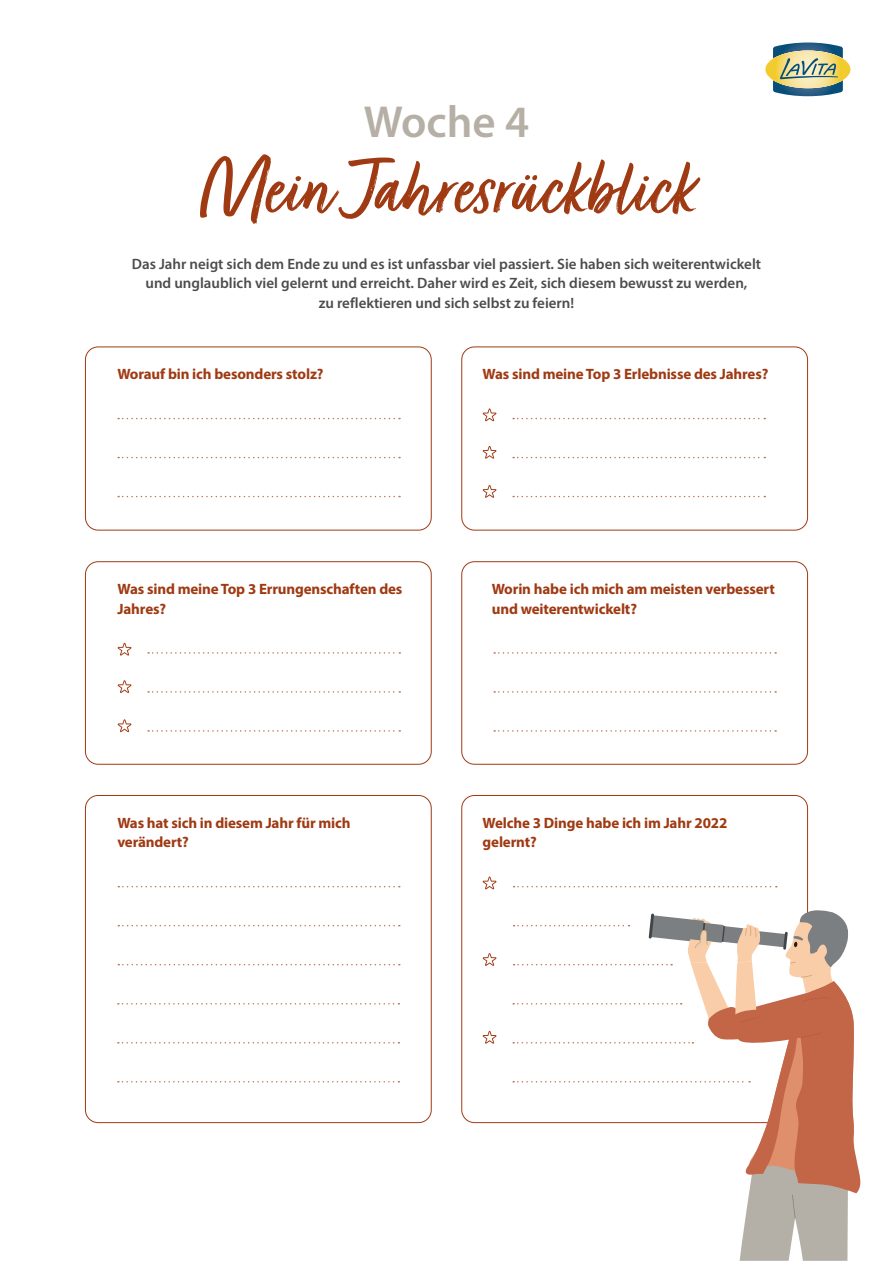
<style>
.page{position:relative;width:893px;height:1263px;background:#fff}
.page>*{position:absolute;margin:0;border:0;box-sizing:border-box;transform-origin:0 0}
.t1{font:88.5px "Turbinado Pro";color:#9f3a13}
.t2{font:600 45px "Myriad Pro";color:#b6afa6}
.t3{font:700 15px/19.5px "Myriad Pro";letter-spacing:-.01em;color:#9f3a13}
.t4{font:600 15px/19.5px "Myriad Pro";color:#4b4c4d;text-align:center}
</style>
<div class="page">
<img style="left:765px;top:59px;width:85px;height:21px">
<svg style="left:773px;top:43px;width:70px;height:53px;background:#98a68c"></svg>
<div style="left:461px;top:347px;width:347px;height:183px;border:1px solid #9f3a13;border-radius:13px"></div>
<svg style="left:483px;top:408px;width:14px;height:13px"></svg>
<svg style="left:483px;top:446px;width:14px;height:13px"></svg>
<svg style="left:483px;top:485px;width:14px;height:13px"></svg>
<svg style="left:513px;top:418px;width:252px;height:1px"></svg>
<svg style="left:513px;top:457px;width:252px;height:1px"></svg>
<svg style="left:513px;top:496px;width:252px;height:1px"></svg>
<div style="left:85px;top:347px;width:347px;height:183px;border:1px solid #9f3a13;border-radius:13px"></div>
<svg style="left:118px;top:418px;width:282px;height:1px"></svg>
<svg style="left:118px;top:457px;width:282px;height:1px"></svg>
<svg style="left:118px;top:496px;width:282px;height:1px"></svg>
<div style="left:85px;top:795px;width:347px;height:328px;border:1px solid #9f3a13;border-radius:13px"></div>
<svg style="left:118px;top:886px;width:282px;height:1px"></svg>
<svg style="left:118px;top:925px;width:282px;height:1px"></svg>
<svg style="left:118px;top:964px;width:282px;height:1px"></svg>
<svg style="left:118px;top:1003px;width:281px;height:1px"></svg>
<svg style="left:118px;top:1042px;width:281px;height:1px"></svg>
<svg style="left:118px;top:1081px;width:281px;height:1px"></svg>
<svg style="left:483px;top:876px;width:14px;height:13px"></svg>
<svg style="left:483px;top:953px;width:14px;height:13px"></svg>
<svg style="left:483px;top:1031px;width:14px;height:13px"></svg>
<div style="left:85px;top:561px;width:347px;height:204px;border:1px solid #9f3a13;border-radius:13px"></div>
<svg style="left:148px;top:652px;width:252px;height:2px"></svg>
<svg style="left:148px;top:691px;width:252px;height:2px"></svg>
<svg style="left:148px;top:730px;width:252px;height:2px"></svg>
<svg style="left:118px;top:643px;width:14px;height:13px"></svg>
<svg style="left:118px;top:680px;width:14px;height:13px"></svg>
<svg style="left:118px;top:719px;width:14px;height:13px"></svg>
<div style="left:461px;top:561px;width:347px;height:204px;border:1px solid #9f3a13;border-radius:13px"></div>
<svg style="left:494px;top:652px;width:282px;height:2px"></svg>
<svg style="left:494px;top:691px;width:282px;height:2px"></svg>
<svg style="left:494px;top:730px;width:282px;height:2px"></svg>
<svg style="left:514px;top:886px;width:263px;height:1px"></svg>
<svg style="left:513px;top:910px;width:347px;height:351px"></svg>
<h2 class="t2" style="left:364px;top:93px;width:167px">Woche 4</h2>
<h1 class="t1" style="left:198px;top:140px;width:498px">Mein Jahresrückblick</h1>
<p class="t4" style="left:132px;top:253px;width:631px">Das Jahr neigt sich dem Ende zu und es ist unfassbar viel passiert. Sie haben sich weiterentwickelt und unglaublich viel gelernt und erreicht. Daher wird es Zeit, sich diesem bewusst zu werden,<br>zu reflektieren und sich selbst zu feiern!</p>
<p class="t3" style="left:117px;top:364px;width:208px">Worauf bin ich besonders stolz?</p>
<p class="t3" style="left:483px;top:364px;width:287px">Was sind meine Top 3 Erlebnisse des Jahres?</p>
<p class="t3" style="left:118px;top:579px;width:286px">Was sind meine Top 3 Errungenschaften des<br>Jahres?</p>
<p class="t3" style="left:492px;top:579px;width:285px">Worin habe ich mich am meisten verbessert und weiterentwickelt?</p>
<p class="t3" style="left:117px;top:812px;width:235px">Was hat sich in diesem Jahr für mich verändert?</p>
<p class="t3" style="left:483px;top:812px;width:246px">Welche 3 Dinge habe ich im Jahr 2022 gelernt?</p>
</div>
